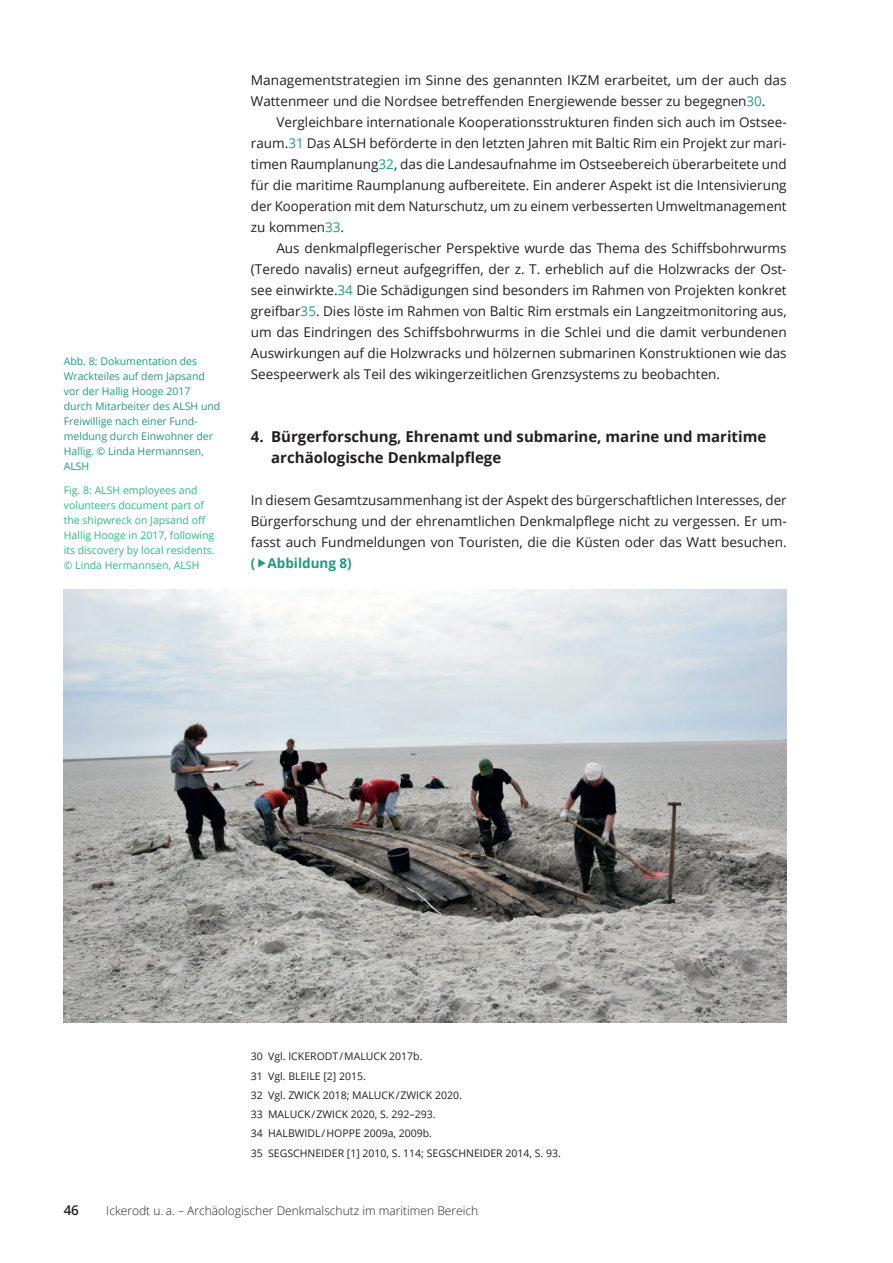
<style>
.page{position:relative;width:893px;height:1263px;background:#fff}
.page>*{position:absolute;margin:0;border:0;box-sizing:border-box;transform-origin:0 0}
.t1{font:700 15px/21px "Open Sans";color:#231f20}
.t2{font:13.5px/21px "Open Sans";color:#231f20;text-align:justify}
.t3{font:700 13.5px "Open Sans";color:#21997d}
.t4{font:600 13.5px "Open Sans";color:#231f20}
.t5{font:300 12px "Open Sans";color:#231f20}
.t6{font:10.5px/19.2px "Open Sans";color:#231f20}
.t7{font:10.5px/15px "Open Sans";color:#21997d}
.t8{font:10.5px/15px "Open Sans";color:#2db884}
.s1{color:#21997d}
</style>
<div class="page">
<img style="left:64px;top:589px;width:723px;height:434px">
<p class="t7" style="left:64px;top:354px;width:158px">Abb. 8: Dokumentation des<br>Wrackteiles auf dem Japsand vor der Hallig Hooge 2017 durch Mitarbeiter des ALSH und<br>Freiwillige nach einer Fund&shy;meldung durch Einwohner der<br>Hallig. © Linda Hermannsen,<br>ALSH</p>
<p class="t8" style="left:64px;top:482px;width:152px">Fig. 8: ALSH employees and volunteers document part of the shipwreck on Japsand off<br>Hallig Hooge in 2017, following its discovery by local residents. © Linda Hermannsen, ALSH</p>
<p class="t2" style="left:251px;top:69px;width:537px">Managementstrategien im Sinne des genannten IKZM erarbeitet, um der auch das<br>Wattenmeer und die Nordsee betreffenden Energiewende besser zu begegnen<span class="s1">30</span>.</p>
<p class="t2" style="left:251px;top:111px;width:537px;text-indent:26px">Vergleichbare internationale Kooperationsstrukturen finden sich auch im Ostsee&shy;raum.<span class="s1">31</span> Das ALSH beförderte in den letzten Jahren mit Baltic Rim ein Projekt zur mari&shy;timen Raumplanung<span class="s1">32</span>, das die Landesaufnahme im Ostseebereich überarbeitete und für die maritime Raumplanung aufbereitete. Ein anderer Aspekt ist die Intensivierung der Kooperation mit dem Naturschutz, um zu einem verbesserten Umweltmanagement zu kommen<span class="s1">33</span>.</p>
<p class="t2" style="left:251px;top:237px;width:537px;text-indent:26px">Aus denkmalpflegerischer Perspektive wurde das Thema des Schiffsbohrwurms (Teredo navalis) erneut aufgegriffen, der z. T. erheblich auf die Holzwracks der Ost&shy;see einwirkte.<span class="s1">34</span> Die Schädigungen sind besonders im Rahmen von Projekten konkret greifbar<span class="s1">35</span>. Dies löste im Rahmen von Baltic Rim erstmals ein Langzeitmonitoring aus, um das Eindringen des Schiffsbohrwurms in die Schlei und die damit verbundenen Auswirkungen auf die Holzwracks und hölzernen submarinen Konstruktionen wie das Seespeerwerk als Teil des wikingerzeitlichen Grenzsystems zu beobachten.</p>
<p class="t1" style="left:271px;top:425px;width:497px;text-indent:-20px">4. Bürgerforschung, Ehrenamt und submarine, marine und maritime archäologische Denkmalpflege</p>
<p class="t2" style="left:251px;top:489px;width:537px">In diesem Gesamtzusammenhang ist der Aspekt des bürgerschaftlichen Interesses, der Bürgerforschung und der ehrenamtlichen Denkmalpflege nicht zu vergessen. Er um&shy;fasst auch Fundmeldungen von Touristen, die die Küsten oder das Watt besuchen.</p>
<p class="t3" style="left:251px;top:553px;width:102px">( Abbildung 8)</p>
<p class="t6" style="left:251px;top:1047px;width:312px">30 Vgl. ICKERODT / MALUCK 2017b.<br>31 Vgl. BLEILE [2] 2015.<br>32 Vgl. ZWICK 2018; MALUCK / ZWICK 2020.<br>33 MALUCK / ZWICK 2020, S. 292–293.<br>34 HALBWIDL / HOPPE 2009a, 2009b.<br>35 SEGSCHNEIDER [1] 2010, S. 114; SEGSCHNEIDER 2014, S. 93.</p>
<p class="t4" style="left:64px;top:1201px;width:16px">46</p>
<p class="t5" style="left:106px;top:1202px;width:373px">Ickerodt u. a. – Archäologischer Denkmalschutz im maritimen Bereich</p>
</div>
